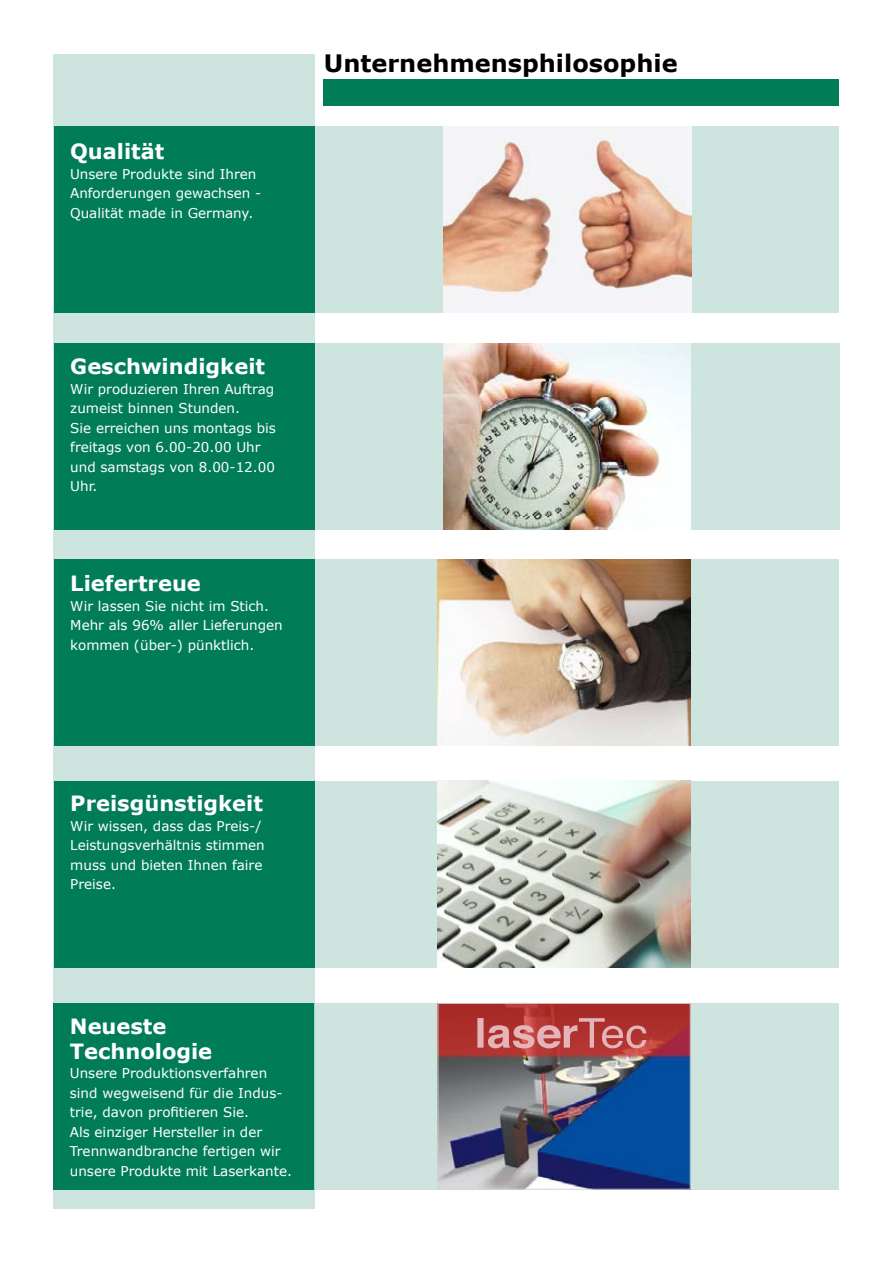
<style>
.page{position:relative;width:893px;height:1263px;background:#fff}
.page>*{position:absolute;margin:0;border:0;box-sizing:border-box;transform-origin:0 0}
.t1{font:700 24px "Verdana";color:#000}
.t2{font:700 21px/25.2px "Verdana";color:#fff}
.t3{font:13.5px/19.5px "Verdana";color:#fff}
</style>
<div class="page">
<div style="left:314px;top:1003px;width:525px;height:186px;background:#cde5de"></div>
<div style="left:314px;top:781px;width:525px;height:186px;background:#cde5de"></div>
<div style="left:314px;top:560px;width:525px;height:186px;background:#cde5de"></div>
<div style="left:315px;top:343px;width:524px;height:186px;background:#cde5de"></div>
<div style="left:314px;top:126px;width:525px;height:187px;background:#cde5de"></div>
<div style="left:324px;top:79px;width:515px;height:26px;background:#007c57"></div>
<div style="left:54px;top:54px;width:261px;height:1155px;background:#cde5de"></div>
<div style="left:54px;top:126px;width:261px;height:187px;background:#007c57"></div>
<div style="left:54px;top:343px;width:261px;height:186px;background:#007c57"></div>
<img style="left:444px;top:126px;width:247px;height:187px">
<img style="left:444px;top:343px;width:246px;height:186px">
<img style="left:438px;top:560px;width:252px;height:186px">
<img style="left:438px;top:781px;width:252px;height:186px">
<img style="left:440px;top:1005px;width:248px;height:182px">
<div style="left:438px;top:1003px;width:252px;height:186px;border:1px solid #d3d4d4"></div>
<svg style="left:477px;top:1018px;width:169px;height:30px;background:#c46564"></svg>
<div style="left:54px;top:560px;width:261px;height:186px;background:#007c57"></div>
<div style="left:54px;top:781px;width:261px;height:186px;background:#007c57"></div>
<div style="left:54px;top:1003px;width:260px;height:186px;background:#007c57"></div>
<h2 class="t2" style="left:70px;top:138px;width:96px">Qualität</h2>
<p class="t3" style="left:70px;top:164px;width:193px">Unsere Produkte sind Ihren<br>Anforderungen gewachsen -<br>Qualität made in Germany.</p>
<h1 class="t1" style="left:324px;top:48px;width:355px">Unternehmensphilosophie</h1>
<h2 class="t2" style="left:70px;top:354px;width:196px">Geschwindigkeit</h2>
<p class="t3" style="left:70px;top:379px;width:207px">Wir produzieren Ihren Auftrag zumeist binnen Stunden.<br>Sie erreichen uns montags bis freitags von 6.00-20.00 Uhr und samstags von 8.00-12.00<br>Uhr.</p>
<h2 class="t2" style="left:70px;top:570px;width:132px">Liefertreue</h2>
<p class="t3" style="left:70px;top:595px;width:214px">Wir lassen Sie nicht im Stich.<br>Mehr als 96% aller Lieferungen kommen (über-) pünktlich.</p>
<h2 class="t2" style="left:70px;top:790px;width:194px">Preisgünstigkeit</h2>
<p class="t3" style="left:70px;top:816px;width:196px">Wir wissen, dass das Preis-/<br>Leistungsverhältnis stimmen muss und bieten Ihnen faire<br>Preise.</p>
<h2 class="t2" style="left:70px;top:1013px;width:144px">Neueste<br>Technologie</h2>
<p class="t3" style="left:70px;top:1063px;width:224px">Unsere Produktionsverfahren sind wegweisend für die Indus&shy;trie, davon profitieren Sie.<br>Als einziger Hersteller in der<br>Trennwandbranche fertigen wir unsere Produkte mit Laserkante.</p>
</div>
